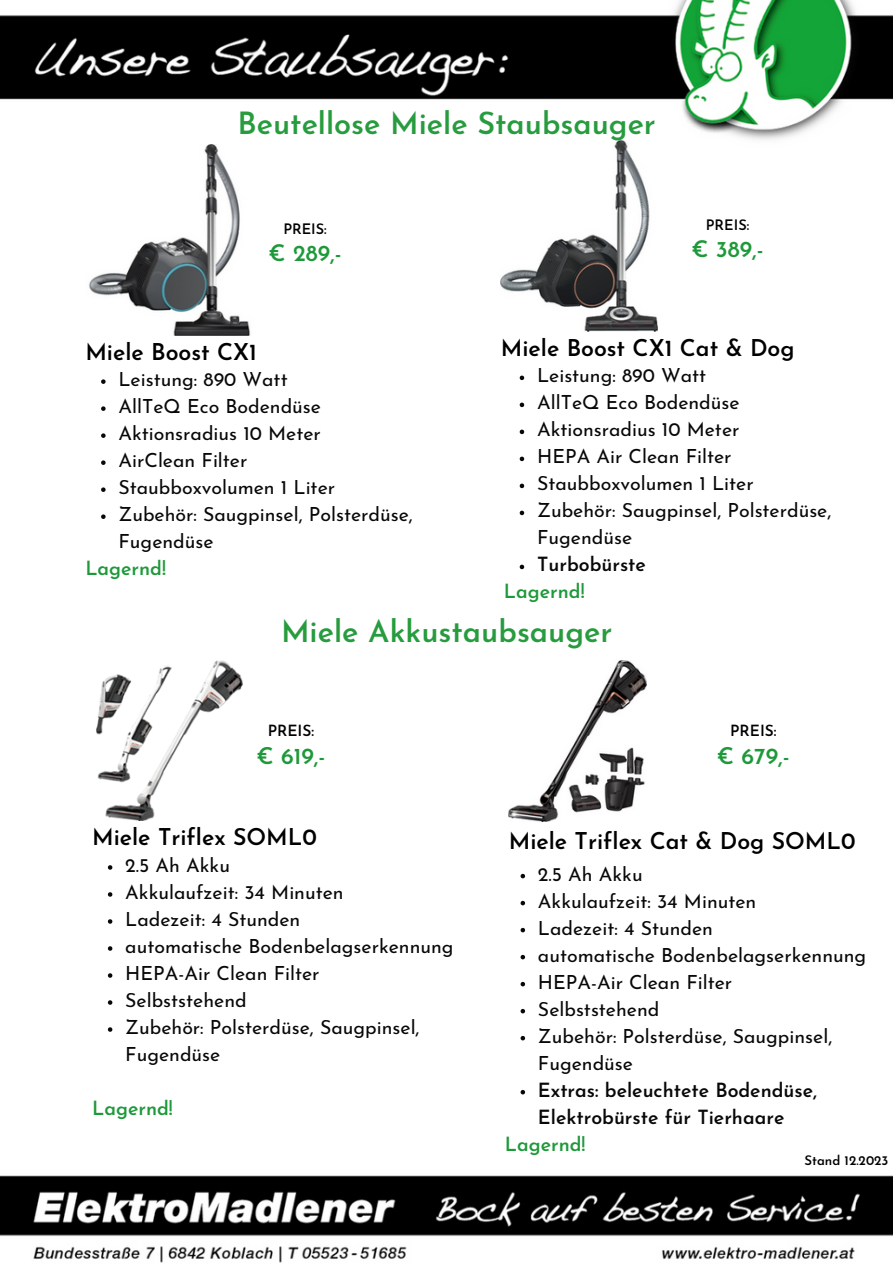
<style>
.page{position:relative;width:893px;height:1264px;background:#fff}
.page>*{position:absolute;margin:0;border:0;box-sizing:border-box;transform-origin:0 0}
.t1{font:600 30.6px "Josefin Sans";color:#279c3e}
.t2{font:600 23.1px "Josefin Sans";color:#000}
.t3{font:600 22.95px "Josefin Sans";color:#1e993a}
.t4{font:600 22.8px "Josefin Sans";color:#1e993a}
.t5{font:19.5px/27px "Josefin Sans";color:#080808}
.t6{font:600 19.5px/27px "Josefin Sans";color:#080808}
.t7{font:600 19.5px "Josefin Sans";color:#1e993a}
.t8{font:600 15.45px "Josefin Sans";color:#000}
.t9{font:600 14.4px "Josefin Sans";color:#000}
.t10{font:600 13.2px "Josefin Sans";color:#000}
</style>
<div class="page">
<img style="left:0;top:0;width:892px;height:1263px">
<img style="left:85px;top:144px;width:180px;height:191px">
<img style="left:501px;top:140px;width:156px;height:192px">
<img style="left:508px;top:660px;width:138px;height:161px">
<img style="left:89px;top:660px;width:160px;height:160px">
<svg style="left:101px;top:379px;width:5px;height:5px"></svg>
<svg style="left:101px;top:406px;width:5px;height:5px"></svg>
<svg style="left:101px;top:433px;width:5px;height:5px"></svg>
<svg style="left:101px;top:460px;width:5px;height:5px"></svg>
<svg style="left:101px;top:487px;width:5px;height:5px"></svg>
<svg style="left:101px;top:514px;width:5px;height:5px"></svg>
<svg style="left:519px;top:375px;width:5px;height:5px"></svg>
<svg style="left:519px;top:402px;width:5px;height:5px"></svg>
<svg style="left:519px;top:429px;width:5px;height:5px"></svg>
<svg style="left:519px;top:456px;width:5px;height:5px"></svg>
<svg style="left:519px;top:483px;width:5px;height:5px"></svg>
<svg style="left:519px;top:510px;width:5px;height:5px"></svg>
<svg style="left:519px;top:564px;width:5px;height:5px"></svg>
<svg style="left:108px;top:865px;width:4px;height:4px"></svg>
<svg style="left:108px;top:892px;width:4px;height:4px"></svg>
<svg style="left:108px;top:919px;width:4px;height:4px"></svg>
<svg style="left:108px;top:946px;width:4px;height:4px"></svg>
<svg style="left:108px;top:973px;width:4px;height:4px"></svg>
<svg style="left:108px;top:1000px;width:4px;height:4px"></svg>
<svg style="left:108px;top:1027px;width:4px;height:4px"></svg>
<svg style="left:520px;top:873px;width:5px;height:5px"></svg>
<svg style="left:520px;top:900px;width:5px;height:5px"></svg>
<svg style="left:520px;top:927px;width:5px;height:5px"></svg>
<svg style="left:520px;top:954px;width:5px;height:5px"></svg>
<svg style="left:520px;top:981px;width:5px;height:5px"></svg>
<svg style="left:520px;top:1008px;width:5px;height:5px"></svg>
<svg style="left:520px;top:1035px;width:5px;height:5px"></svg>
<svg style="left:520px;top:1089px;width:5px;height:5px"></svg>
<p class="t1" style="left:237px;top:111px;width:420px">Beutellose Miele Staubsauger</p>
<p class="t9" style="left:283px;top:223px;width:45px">PREIS:</p>
<p class="t4" style="left:268px;top:243px;width:75px">€ 289,-</p>
<p class="t9" style="left:705px;top:219px;width:45px">PREIS:</p>
<p class="t4" style="left:691px;top:240px;width:74px">€ 389,-</p>
<p class="t2" style="left:85px;top:343px;width:173px">Miele Boost CX1</p>
<p class="t5" style="left:118px;top:368px;width:171px">Leistung: 890 Watt</p>
<p class="t5" style="left:118px;top:395px;width:204px">AllTeQ Eco Bodendüse</p>
<p class="t5" style="left:118px;top:422px;width:204px">Aktionsradius 10 Meter</p>
<p class="t5" style="left:118px;top:449px;width:130px">AirClean Filter</p>
<p class="t5" style="left:118px;top:476px;width:218px">Staubboxvolumen 1 Liter</p>
<p class="t5" style="left:118px;top:503px;width:296px">Zubehör: Saugpinsel, Polsterdüse,<br>Fugendüse</p>
<p class="t7" style="left:85px;top:560px;width:82px">Lagernd!</p>
<p class="t2" style="left:501px;top:339px;width:295px">Miele Boost CX1 Cat &amp; Dog</p>
<p class="t5" style="left:537px;top:364px;width:171px">Leistung: 890 Watt</p>
<p class="t5" style="left:537px;top:391px;width:204px">AllTeQ Eco Bodendüse</p>
<p class="t5" style="left:537px;top:418px;width:204px">Aktionsradius 10 Meter</p>
<p class="t5" style="left:537px;top:445px;width:196px">HEPA Air Clean Filter</p>
<p class="t5" style="left:537px;top:472px;width:218px">Staubboxvolumen 1 Liter</p>
<p class="t5" style="left:537px;top:499px;width:296px">Zubehör: Saugpinsel, Polsterdüse,<br>Fugendüse</p>
<p class="t6" style="left:537px;top:553px;width:110px">Turbobürste</p>
<p class="t7" style="left:504px;top:584px;width:82px">Lagernd!</p>
<p class="t1" style="left:281px;top:619px;width:333px">Miele Akkustaubsauger</p>
<p class="t8" style="left:268px;top:724px;width:48px">PREIS:</p>
<p class="t3" style="left:256px;top:747px;width:71px">€ 619,-</p>
<p class="t8" style="left:730px;top:724px;width:48px">PREIS:</p>
<p class="t3" style="left:717px;top:747px;width:74px">€ 679,-</p>
<p class="t2" style="left:92px;top:827px;width:226px">Miele Triflex SOML0</p>
<p class="t5" style="left:125px;top:853px;width:106px">2.5 Ah Akku</p>
<p class="t5" style="left:125px;top:880px;width:220px">Akkulaufzeit: 34 Minuten</p>
<p class="t5" style="left:125px;top:907px;width:176px">Ladezeit: 4 Stunden</p>
<p class="t5" style="left:125px;top:934px;width:330px">automatische Bodenbelagserkennung</p>
<p class="t5" style="left:125px;top:961px;width:196px">HEPA-Air Clean Filter</p>
<p class="t5" style="left:125px;top:988px;width:123px">Selbststehend</p>
<p class="t5" style="left:125px;top:1015px;width:296px">Zubehör: Polsterdüse, Saugpinsel,<br>Fugendüse</p>
<p class="t7" style="left:92px;top:1100px;width:82px">Lagernd!</p>
<p class="t2" style="left:508px;top:831px;width:348px">Miele Triflex Cat &amp; Dog SOML0</p>
<p class="t5" style="left:538px;top:862px;width:106px">2.5 Ah Akku</p>
<p class="t5" style="left:538px;top:889px;width:220px">Akkulaufzeit: 34 Minuten</p>
<p class="t5" style="left:538px;top:916px;width:176px">Ladezeit: 4 Stunden</p>
<p class="t5" style="left:538px;top:943px;width:330px">automatische Bodenbelagserkennung</p>
<p class="t5" style="left:538px;top:970px;width:196px">HEPA-Air Clean Filter</p>
<p class="t5" style="left:538px;top:997px;width:123px">Selbststehend</p>
<p class="t5" style="left:538px;top:1024px;width:296px">Zubehör: Polsterdüse, Saugpinsel,<br>Fugendüse</p>
<p class="t6" style="left:538px;top:1078px;width:281px">Extras: beleuchtete Bodendüse,<br>Elektrobürste für Tierhaare</p>
<p class="t7" style="left:505px;top:1136px;width:82px">Lagernd!</p>
<p class="t10" style="left:804px;top:1154px;width:85px">Stand 12.2023</p>
</div>
